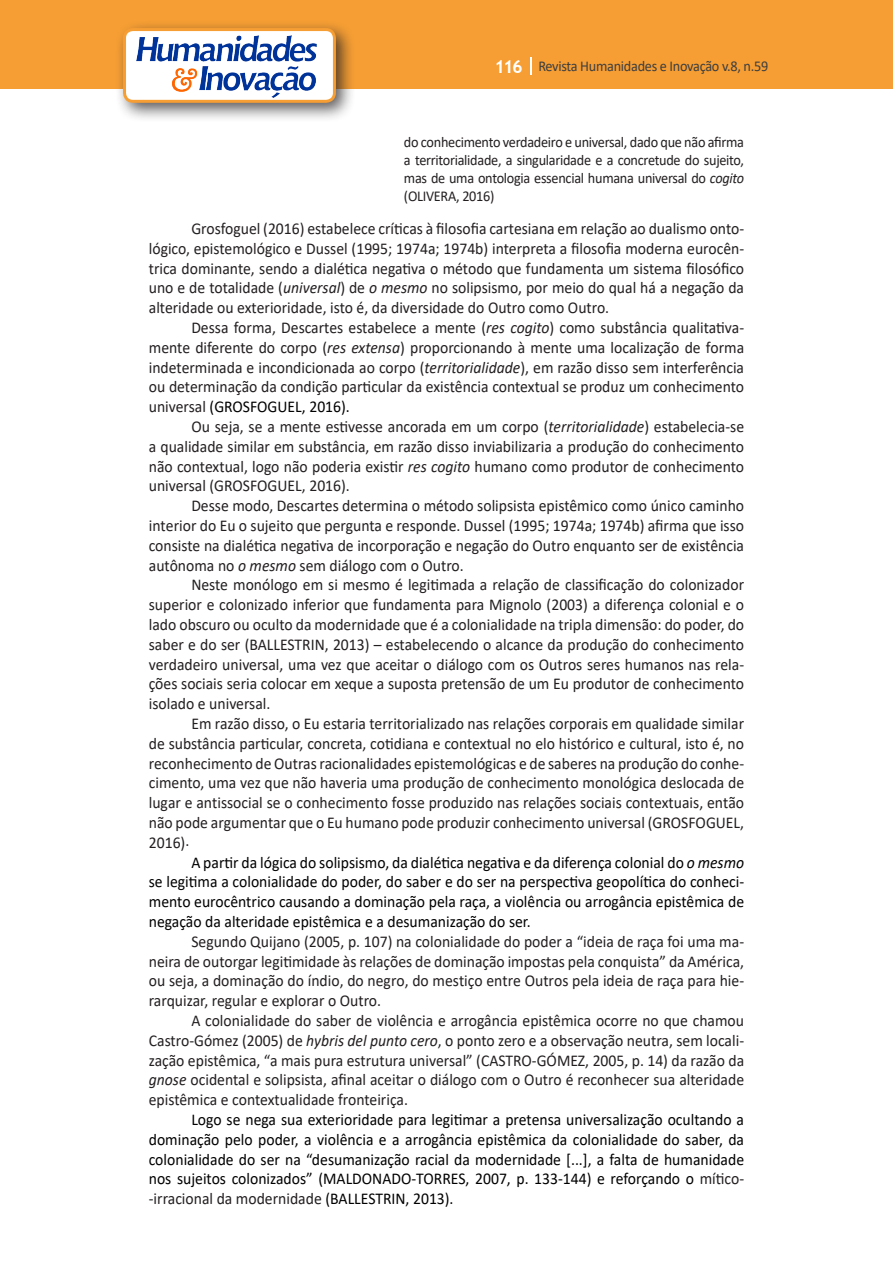
<style>
.page{position:relative;width:893px;height:1263px;background:#fff}
.page>*{position:absolute;margin:0;border:0;box-sizing:border-box;transform-origin:0 0}
.Texto{font:16.5px/19.8px "Calibri";color:#231f20;text-align:justify;scale:.95 1}
.Texto-2{font:16.5px/19.8px "Calibri";color:#000;text-align:justify;scale:.95 1}
.citacao{font:15px/18px "Calibri";letter-spacing:-.02em;color:#231f20;text-align:justify;scale:.95 1}
.t1{font:15px "Calibri";letter-spacing:-.02em;color:#3e3e3f;scale:.95 1}
.s1{font-family:"Trebuchet MS";font-weight:700;font-size:18px;color:#fff}
.s2{font-style:italic}
.s3{color:#000}
.s4{color:#231f20}
</style>
<div class="page">
<div style="left:0;top:0;width:893px;height:88px;background:#f69e34"></div>
<svg style="left:530px;top:57px;width:2px;height:18px"></svg>
<div style="left:115px;top:20px;width:241px;height:103px;background:#231f20;opacity:.75"></div>
<div style="left:125px;top:30px;width:209px;height:71px;background:#fff;border-radius:9px"></div>
<div style="left:123px;top:28px;width:213px;height:75px;border:3px solid #f69e34;border-radius:9px"></div>
<img style="left:136px;top:36px;width:181px;height:61px">
<p class="t1" style="left:495px;top:56px;width:290px"><span class="s1">116</span> Revista Humanidades e Inovação v.8, n.59</p>
<p class="citacao" style="left:404px;top:133px;width:360px">do conhecimento verdadeiro e universal, dado que não afirma a territorialidade, a singularidade e a concretude do sujeito, mas de uma ontologia essencial humana universal do <span class="s2">cogito </span>(OLIVERA, 2016)</p>
<p class="Texto" style="left:149px;top:218px;width:628px;text-indent:43px">Grosfoguel (2016) estabelece críticas à filosofia cartesiana em relação ao dualismo onto&shy;lógico, epistemológico e Dussel (1995; 1974a; 1974b) interpreta a filosofia moderna eurocên&shy;trica dominante, sendo a dialética negativa o método que fundamenta um sistema filosófico uno e de totalidade (<span class="s2">universal</span>) de <span class="s2">o mesmo</span> no solipsismo, por meio do qual há a negação da alteridade ou exterioridade, isto é, da diversidade do Outro como Outro.</p>
<p class="Texto" style="left:149px;top:317px;width:628px;text-indent:43px">Dessa forma, Descartes estabelece a mente (<span class="s2">res cogito</span>) como substância qualitativa&shy;mente diferente do corpo (<span class="s2">res extensa</span>) proporcionando à mente uma localização de forma indeterminada e incondicionada ao corpo (<span class="s2">territorialidade</span>), em razão disso sem interferência ou determinação da condição particular da existência contextual se produz um conhecimento universal <span class="s3">(GROSFOGUEL, 2016).</span></p>
<p class="Texto" style="left:149px;top:416px;width:628px;text-indent:43px">Ou seja, se a mente estivesse ancorada em um corpo (<span class="s2">territorialidade</span>) estabelecia-se a qualidade similar em substância, em razão disso inviabilizaria a produção do conhecimento não contextual, logo não poderia existir <span class="s2">res cogito</span> humano como produtor de conhecimento universal (GROSFOGUEL, 2016).</p>
<p class="Texto" style="left:149px;top:495px;width:628px;text-indent:43px">Desse modo, Descartes determina o método solipsista epistêmico como único caminho interior do Eu o sujeito que pergunta e responde. Dussel (1995; 1974a; 1974b) afirma que isso consiste na dialética negativa de incorporação e negação do Outro enquanto ser de existência autônoma no <span class="s2">o mesmo</span> sem diálogo com o Outro.</p>
<p class="Texto" style="left:149px;top:574px;width:628px;text-indent:43px">Neste monólogo em si mesmo é legitimada a relação de classificação do colonizador superior e colonizado inferior que fundamenta para Mignolo (2003) a diferença colonial e o lado obscuro ou oculto da modernidade que é a colonialidade na tripla dimensão: do poder, do saber e do ser (BALLESTRIN, 2013) – estabelecendo o alcance da produção do conhecimento verdadeiro universal, uma vez que aceitar o diálogo com os Outros seres humanos nas rela&shy;ções sociais seria colocar em xeque a suposta pretensão de um Eu produtor de conhecimento isolado e universal.</p>
<p class="Texto" style="left:149px;top:713px;width:628px;text-indent:43px">Em razão disso, o Eu estaria territorializado nas relações corporais em qualidade similar de substância particular, concreta, cotidiana e contextual no elo histórico e cultural, isto é, no reconhecimento de Outras racionalidades epistemológicas e de saberes na produção do conhe&shy;cimento, uma vez que não haveria uma produção de conhecimento monológica deslocada de lugar e antissocial se o conhecimento fosse produzido nas relações sociais contextuais, então não pode argumentar que o Eu humano pode produzir conhecimento universal (GROSFOGUEL, 2016).</p>
<p class="Texto-2" style="left:149px;top:852px;width:628px;text-indent:43px">A partir da lógica do solipsismo, da dialética negativa e da diferença colonial do <span class="s2">o mesmo </span>se legitima a colonialidade do poder, do saber e do ser na perspectiva geopolítica do conheci&shy;mento eurocêntrico causando a dominação pela raça, a violência ou arrogância epistêmica de negação da alteridade epistêmica e a desumanização do ser.</p>
<p class="Texto" style="left:149px;top:931px;width:628px;text-indent:43px">Segundo Quijano (2005, p. 107) na colonialidade do poder a “ideia de raça foi uma ma&shy;neira de outorgar legitimidade às relações de dominação impostas pela conquista” da América, ou seja, a dominação do índio, do negro, do mestiço entre Outros pela ideia de raça para hie&shy;rarquizar, regular e explorar o Outro.</p>
<p class="Texto" style="left:149px;top:1010px;width:628px;text-indent:43px">A colonialidade do saber de violência e arrogância epistêmica ocorre no que chamou Castro-Gómez (2005) de <span class="s2">hybris del punto cero</span>, o ponto zero e a observação neutra, sem locali&shy;zação epistêmica, “a mais pura estrutura universal” (CASTRO-GÓMEZ, 2005, p. 14) da razão da <span class="s2">gnose</span> ocidental e solipsista, afinal aceitar o diálogo com o Outro é reconhecer sua alteridade epistêmica e contextualidade fronteiriça.</p>
<p class="Texto-2" style="left:149px;top:1109px;width:628px;text-indent:43px">Logo se nega sua exterioridade para legitimar a pretensa universalização ocultando a dominação pelo poder, a violência e a arrogância epistêmica da colonialidade do saber, da colonialidade do ser na “desumanização racial da modernidade [...], a falta de humanidade nos sujeitos colonizados” (MALDONADO-TORRES, 2007, p. 133-144) e reforçando o <span class="s4">mítico--irracional da modernidade</span> (BALLESTRIN, 2013).</p>
</div>
